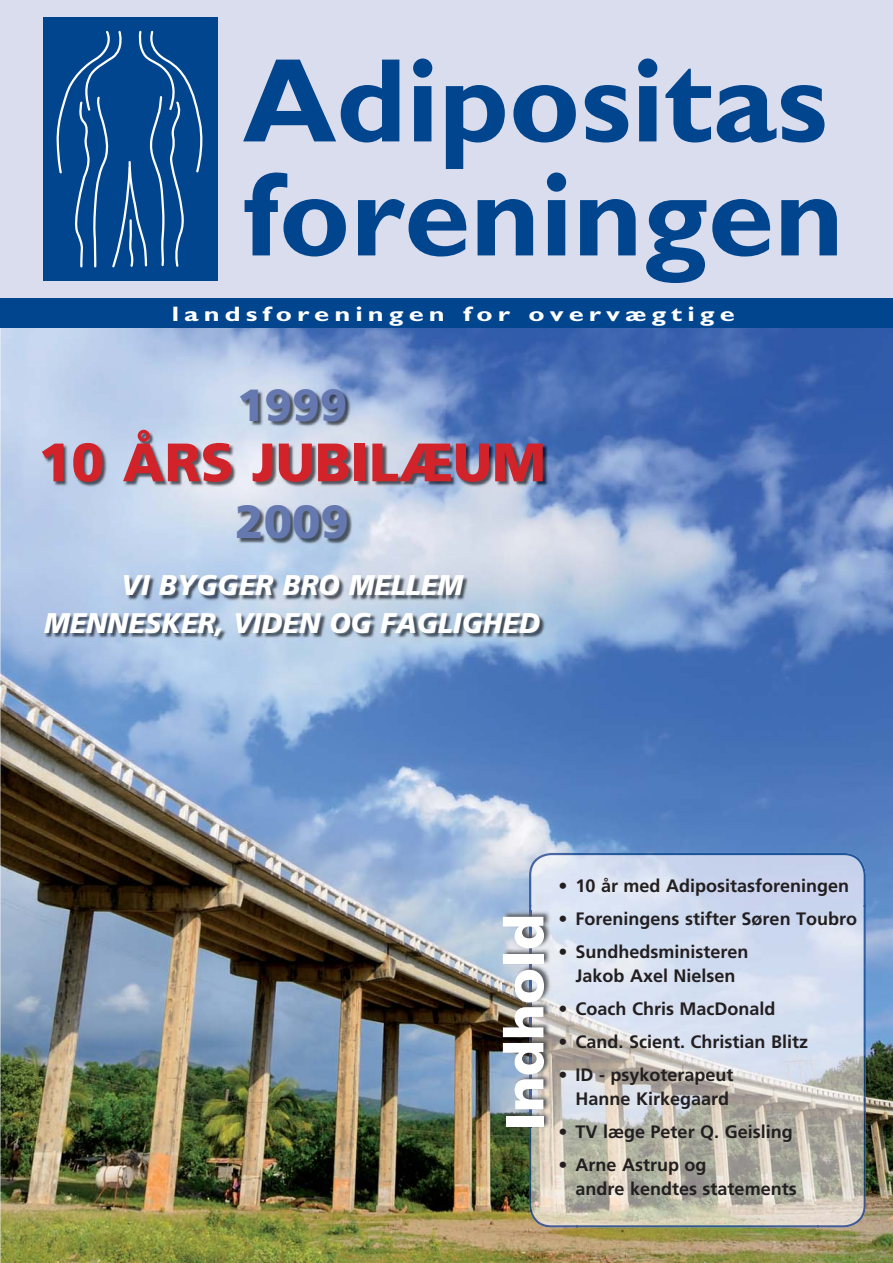
<style>
.page{position:relative;width:893px;height:1263px;background:#dadded}
.page>*{position:absolute;margin:0;border:0;box-sizing:border-box;transform-origin:0 0}
.t1{font:700 120px/114px "Gill Sans";color:#00458d}
.t2{font:900 54px "Frutiger";color:#d2232a}
.t3{font:900 54px "Frutiger";color:#fff}
.t4{font:900 46.5px "Frutiger";color:#6578b0}
.t5{font:900 45px "Frutiger";color:#6578b0}
.t6{font:italic 900 28.5px/37.5px "Frutiger";color:#fff;text-align:center;scale:.95 1}
.t7{font:700 21px "Gill Sans";letter-spacing:.185em;color:#fff;scale:1.3 1}
.t8{font:700 18px/24px "Frutiger";color:#231f20;text-align:center}
</style>
<div class="page">
<img style="left:0;top:328px;width:893px;height:935px">
<img style="left:532px;top:907px;width:285px;height:318px">
<img style="left:529px;top:853px;width:337px;height:54px">
<svg style="left:529px;top:906px;width:3px;height:5px"></svg>
<img style="left:817px;top:906px;width:49px;height:322px">
<img style="left:529px;top:1120px;width:48px;height:108px">
<img style="left:577px;top:1225px;width:241px;height:3px">
<div style="left:0;top:298px;width:893px;height:30px;background:#00458d"></div>
<div style="left:43px;top:17px;width:174px;height:264px;background:#00458d"></div>
<svg style="left:56px;top:30px;width:147px;height:238px"></svg>
<img style="left:503px;top:911px;width:48px;height:217px">
<img style="left:42px;top:390px;width:505px;height:251px">
<h1 class="t1" style="left:243px;top:57px;width:603px">Adipositas foreningen</h1>
<p class="t7" style="left:172px;top:306px;width:434px">landsforeningen for overvægtige</p>
<h3 class="t5" style="left:237px;top:388px;width:112px">1999</h3>
<h2 class="t2" style="left:38px;top:441px;width:509px">10 ÅRS JUBILÆUM</h2>
<h3 class="t4" style="left:235px;top:503px;width:115px">2009</h3>
<h3 class="t6" style="left:44px;top:569px;width:524px">VI BYGGER BRO MELLEM<br>MENNESKER, VIDEN OG FAGLIGHED</h3>
<h2 class="t3" style="left:503px;top:1130px;width:218px;rotate:-90deg">Indhold</h2>
<p class="t8" style="left:558px;top:875px;width:292px">• 10 år med Adipositasforeningen</p>
<p class="t8" style="left:558px;top:908px;width:300px">• Foreningens stifter Søren Toubro</p>
<p class="t8" style="left:558px;top:941px;width:192px">• Sundhedsministeren<br>Jakob Axel Nielsen</p>
<p class="t8" style="left:558px;top:998px;width:218px">• Coach Chris MacDonald</p>
<p class="t8" style="left:558px;top:1031px;width:251px">• Cand. Scient. Christian Blitz</p>
<p class="t8" style="left:558px;top:1064px;width:177px;text-align:right">• ID - psykoterapeut<br>Hanne Kirkegaard</p>
<p class="t8" style="left:558px;top:1121px;width:236px">• TV læge Peter Q. Geisling</p>
<p class="t8" style="left:575px;top:1154px;width:223px;text-align:left;text-indent:-17px">• Arne Astrup og<br>andre kendtes statements</p>
</div>
